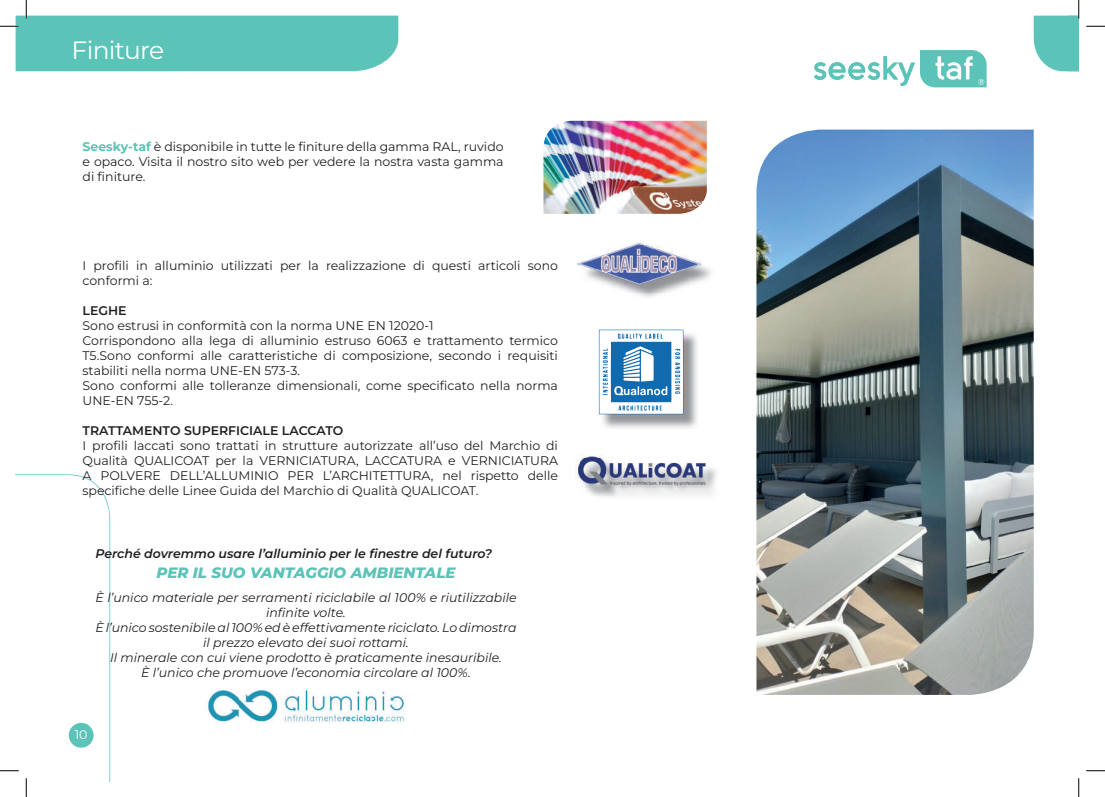
<style>
.page{position:relative;width:1105px;height:797px;background:#fff}
.page>*{position:absolute;margin:0;border:0;box-sizing:border-box;transform-origin:0 0}
.t1{font:25px "Montserrat";letter-spacing:-.03em;color:#fff}
.t2{font:italic 800 15px "Montserrat";color:#5bc3b7}
.t3{font:12.5px/15px "Montserrat";color:#231f20;text-align:justify}
.t4{font:italic 12.5px/15px "Montserrat";color:#231f20;text-align:center}
.t5{font:italic 600 12.5px "Montserrat";color:#231f20}
.t6{font:600 12.5px "Montserrat";color:#231f20}
.t7{font:12.5px "Montserrat";color:#fff}
.s1{font-weight:700;color:#5bc3b7}
</style>
<div class="page">
<img style="left:543px;top:121px;width:164px;height:93px">
<img style="left:756px;top:130px;width:278px;height:565px">
<img style="left:629px;top:268px;width:82px;height:29px">
<img style="left:577px;top:242px;width:72px;height:24px">
<img style="left:581px;top:246px;width:126px;height:46px">
<img style="left:601px;top:331px;width:96px;height:97px">
<svg style="left:599px;top:329px;width:84px;height:85px"></svg>
<svg style="left:814px;top:50px;width:173px;height:37px"></svg>
<img style="left:208px;top:689px;width:198px;height:34px">
<img style="left:594px;top:468px;width:123px;height:29px">
<img style="left:576px;top:455px;width:28px;height:24px">
<img style="left:580px;top:459px;width:127px;height:36px">
<svg style="left:1086px;top:25px;width:19px;height:2px"></svg>
<svg style="left:1086px;top:770px;width:19px;height:1px"></svg>
<svg style="left:0;top:0;width:398px;height:71px"></svg>
<svg style="left:0;top:474px;width:110px;height:323px"></svg>
<svg style="left:1034px;top:0;width:45px;height:71px"></svg>
<svg style="left:1078px;top:778px;width:1px;height:19px"></svg>
<h1 class="t1" style="left:72px;top:34px;width:94px">Finiture</h1>
<p class="t3" style="left:83px;top:139px;width:423px"><span class="s1">Seesky-taf</span> è disponibile in tutte le finiture della gamma RAL, ruvido e opaco. Visita il nostro sito web per vedere la nostra vasta gamma di finiture.</p>
<p class="t3" style="left:83px;top:257px;width:477px">I profili in alluminio utilizzati per la realizzazione di questi articoli sono conformi a:</p>
<p class="t6" style="left:83px;top:302px;width:46px">LEGHE</p>
<p class="t3" style="left:83px;top:317px;width:477px;text-align:left">Sono estrusi in conformità con la norma UNE EN 12020-1<br>Corrispondono alla lega di alluminio estruso 6063 e trattamento termico T5.Sono conformi alle caratteristiche di composizione, secondo i requisiti stabiliti nella norma UNE-EN 573-3.<br>Sono conformi alle tolleranze dimensionali, come specificato nella norma UNE-EN 755-2.</p>
<p class="t6" style="left:83px;top:422px;width:262px">TRATTAMENTO SUPERFICIALE LACCATO</p>
<p class="t3" style="left:83px;top:437px;width:477px">I profili laccati sono trattati in strutture autorizzate all’uso del Marchio di Qualità QUALICOAT per la VERNICIATURA, LACCATURA e VERNICIATURA A POLVERE DELL’ALLUMINIO PER L’ARCHITETTURA, nel rispetto delle specifiche delle Linee Guida del Marchio di Qualità QUALICOAT.</p>
<p class="t5" style="left:95px;top:545px;width:398px">Perché dovremmo usare l’alluminio per le finestre del futuro?</p>
<p class="t2" style="left:156px;top:562px;width:301px">PER IL SUO VANTAGGIO AMBIENTALE</p>
<p class="t4" style="left:95px;top:590px;width:423px">È l’unico materiale per serramenti riciclabile al 100% e riutilizzabile infinite volte.<br>È l’unico sostenibile al 100% ed è effettivamente riciclato. Lo dimostra il prezzo elevato dei suoi rottami.<br>Il minerale con cui viene prodotto è praticamente inesauribile.<br>È l’unico che promuove l’economia circolare al 100%.</p>
<p class="t7" style="left:75px;top:726px;width:14px">10</p>
</div>
